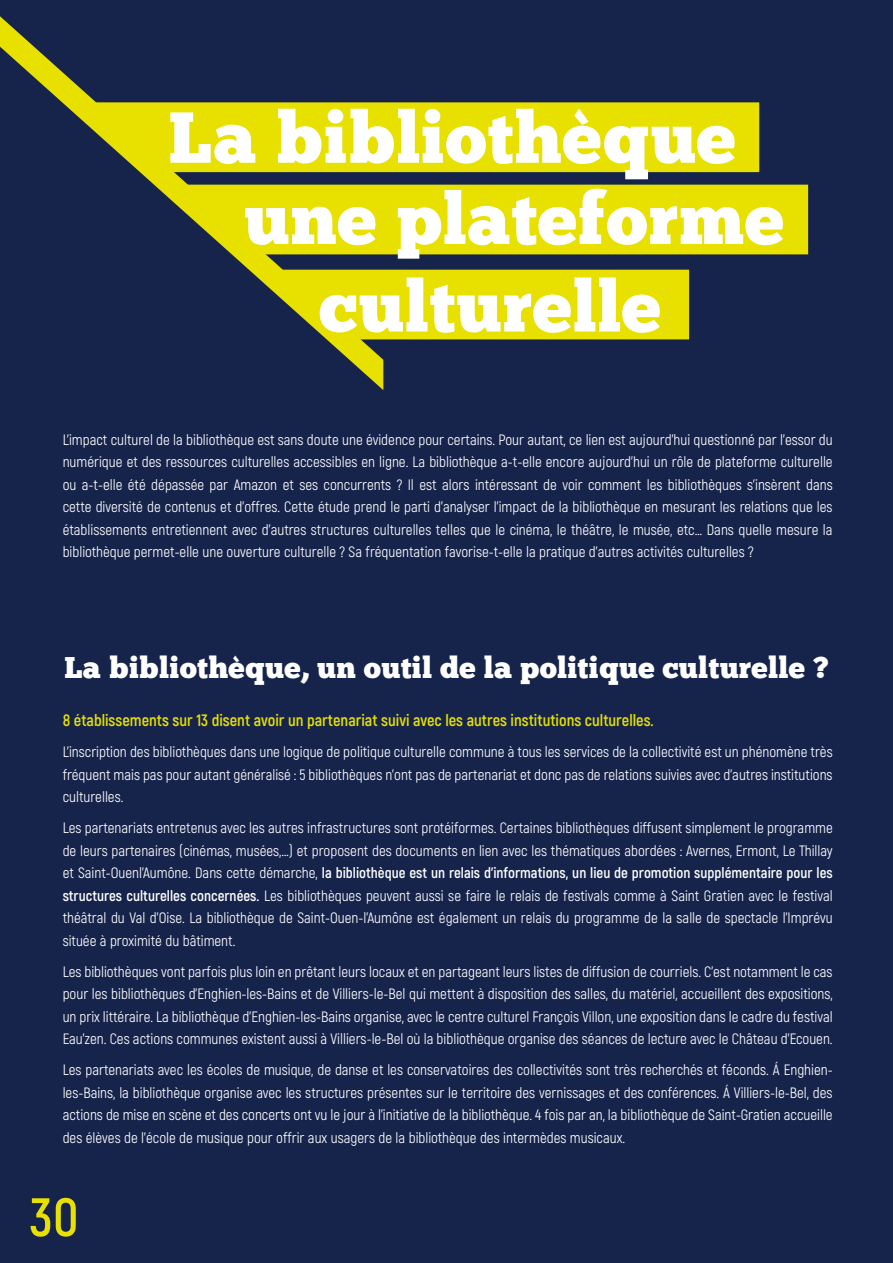
<style>
.page{position:relative;width:893px;height:1263px;background:#16244c}
.page>*{position:absolute;margin:0;border:0;box-sizing:border-box;transform-origin:0 0}
.t1{font:72px/81.2px "Chunk Five";letter-spacing:.01em;color:#fff}
.t2{font:700 54px "Akrobat";color:#e8e100}
.t3{font:30px "Chunk Five";letter-spacing:.01em;color:#fff}
.t4{font:700 16.5px "Akrobat";color:#e8e100}
.t5{font:15px/22.5px "Akrobat";color:#fff;text-align:justify}
.s1{font-weight:700}
</style>
<div class="page">
<div style="left:383px;top:185px;width:425px;height:69px;background:#e8e100"></div>
<div style="left:383px;top:270px;width:306px;height:69px;background:#e8e100"></div>
<div style="left:383px;top:102px;width:376px;height:70px;background:#e8e100"></div>
<svg style="left:0;top:16px;width:383px;height:374px"></svg>
<h1 class="t1" style="left:244px;top:97px;width:541px;text-indent:-76px">La bibliothèque une plateforme</h1>
<h1 class="t1" style="left:320px;top:266px;width:343px">culturelle</h1>
<p class="t5" style="left:63px;top:428px;width:772px">L’impact culturel de la bibliothèque est sans doute une évidence pour certains. Pour autant, ce lien est aujourd’hui questionné par l’essor du numérique et des ressources culturelles accessibles en ligne. La bibliothèque a-t-elle encore aujourd’hui un rôle de plateforme culturelle ou a-t-elle été dépassée par Amazon et ses concurrents ? Il est alors intéressant de voir comment les bibliothèques s’insèrent dans cette diversité de contenus et d’offres. Cette étude prend le parti d’analyser l’impact de la bibliothèque en mesurant les relations que les établissements entretiennent avec d’autres structures culturelles telles que le cinéma, le théâtre, le musée, etc… Dans quelle mesure la bibliothèque permet-elle une ouverture culturelle ? Sa fréquentation favorise-t-elle la pratique d’autres activités culturelles ?</p>
<h3 class="t3" style="left:64px;top:650px;width:766px">La bibliothèque, un outil de la politique culturelle ?</h3>
<p class="t4" style="left:63px;top:710px;width:593px">8 établissements sur 13 disent avoir un partenariat suivi avec les autres institutions culturelles.</p>
<p class="t5" style="left:63px;top:741px;width:771px">L’inscription des bibliothèques dans une logique de politique culturelle commune à tous les services de la collectivité est un phénomène très fréquent mais pas pour autant généralisé : 5 bibliothèques n’ont pas de partenariat et donc pas de relations suivies avec d’autres institutions culturelles.</p>
<p class="t5" style="left:63px;top:817px;width:772px">Les partenariats entretenus avec les autres infrastructures sont protéiformes. Certaines bibliothèques diffusent simplement le programme de leurs partenaires (cinémas, musées,…) et proposent des documents en lien avec les thématiques abordées : Avernes, Ermont, Le Thillay et Saint-Ouenl’Aumône. Dans cette démarche, <span class="s1">la bibliothèque est un relais d’informations, un lieu de promotion supplémentaire pour les structures culturelles concernées.</span> Les bibliothèques peuvent aussi se faire le relais de festivals comme à Saint Gratien avec le festival théâtral du Val d’Oise. La bibliothèque de Saint-Ouen-l’Aumône est également un relais du programme de la salle de spectacle l’Imprévu située à proximité du bâtiment.</p>
<p class="t5" style="left:63px;top:960px;width:771px">Les bibliothèques vont parfois plus loin en prêtant leurs locaux et en partageant leurs listes de diffusion de courriels. C’est notamment le cas pour les bibliothèques d’Enghien-les-Bains et de Villiers-le-Bel qui mettent à disposition des salles, du matériel, accueillent des expositions, un prix littéraire. La bibliothèque d’Enghien-les-Bains organise, avec le centre culturel François Villon, une exposition dans le cadre du festival Eau’zen. Ces actions communes existent aussi à Villiers-le-Bel où la bibliothèque organise des séances de lecture avec le Château d’Ecouen.</p>
<p class="t5" style="left:63px;top:1059px;width:772px">Les partenariats avec les écoles de musique, de danse et les conservatoires des collectivités sont très recherchés et féconds. Á Enghien&shy;les-Bains, la bibliothèque organise avec les structures présentes sur le territoire des vernissages et des conférences. Á Villiers-le-Bel, des actions de mise en scène et des concerts ont vu le jour à l’initiative de la bibliothèque. 4 fois par an, la bibliothèque de Saint-Gratien accueille des élèves de l’école de musique pour offrir aux usagers de la bibliothèque des intermèdes musicaux.</p>
<h2 class="t2" style="left:30px;top:1183px;width:50px">30</h2>
</div>
